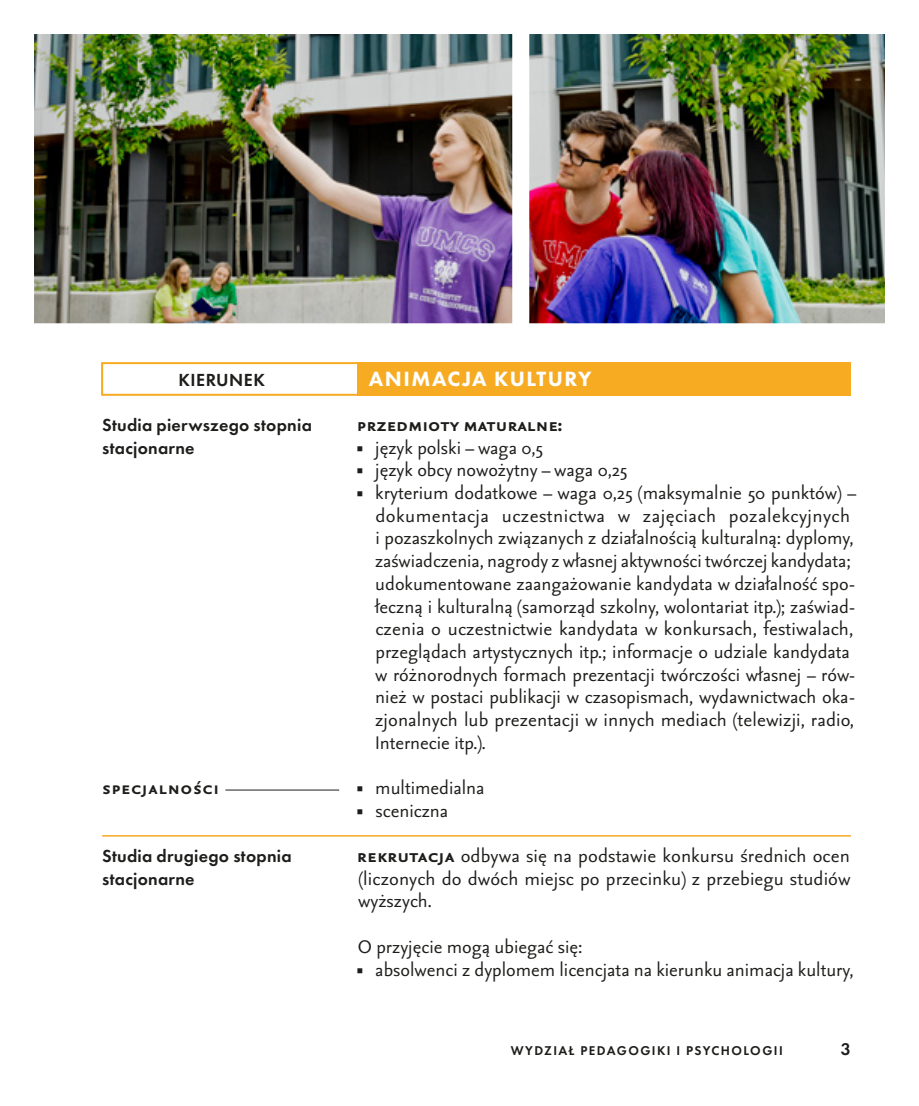
<style>
.page{position:relative;width:919px;height:1106px;background:#fff}
.page>*{position:absolute;margin:0;border:0;box-sizing:border-box;transform-origin:0 0}
.t1{font:22px/22.6px "Seria Sans Pro";color:#1d1d1b}
.t2{font:700 22px "Seria Sans Pro";color:#1d1d1b}
.t3{font:800 21.4px "Futura PT";letter-spacing:.065em;color:#fff}
.t4{font:700 21.4px "Seria Sans Pro";letter-spacing:.03em;color:#1d1d1b}
.t5{font:600 18.2px "Futura PT";letter-spacing:.025em;color:#1d1d1b}
.t6{font:600 18px/22.6px "Futura PT";letter-spacing:.015em;color:#1d1d1b}
.t7{font:600 17.6px "Futura PT";color:#1d1d1b}
.t8{font:600 13.2px "Futura PT";letter-spacing:.11em;color:#1d1d1b}
.s1{font-family:"Arno Pro"}
.s2{font-weight:700}
</style>
<div class="page">
<div style="left:357px;top:362px;width:493px;height:33px;background:#f6ab23"></div>
<div style="left:101px;top:362px;width:258px;height:34px;border:2px solid #f6ab23"></div>
<hr style="left:225px;top:789px;width:114px;height:1px;background:#1d1d1b">
<hr style="left:102px;top:835px;width:748px;height:1px;background:#f6ab23">
<img style="left:34px;top:34px;width:850px;height:289px">
<p class="t5" style="left:178px;top:368px;width:88px">KIERUNEK</p>
<p class="t6" style="left:102px;top:413px;width:211px">Studia pierwszego stopnia stacjonarne</p>
<p class="t4" style="left:102px;top:774px;width:118px">specjalności</p>
<p class="t6" style="left:102px;top:844px;width:191px">Studia drugiego stopnia stacjonarne</p>
<p class="t3" style="left:369px;top:365px;width:224px">ANIMACJA KULTURY</p>
<p class="t2" style="left:357px;top:410px;width:207px">Przedmioty maturalne:</p>
<p class="t1" style="left:356px;top:435px;width:188px"><span class="s1">■</span> język polski – waga 0,5</p>
<p class="t1" style="left:356px;top:458px;width:272px"><span class="s1">■</span> język obcy nowożytny – waga 0,25</p>
<p class="t1" style="left:375px;top:480px;width:483px;text-indent:-18px"><span class="s1">■</span> kryterium dodatkowe – waga 0,25 (maksymalnie 50 punktów) – dokumentacja uczestnictwa w zajęciach pozalekcyjnych i pozaszkolnych związanych z działalnością kulturalną: dyplomy, zaświadczenia, nagrody z własnej aktywności twórczej kandydata; udokumentowane zaangażowanie kandydata w działalność spo&shy;łeczną i kulturalną (samorząd szkolny, wolontariat itp.); zaświad&shy;czenia o uczestnictwie kandydata w konkursach, festiwalach, przeglądach artystycznych itp.; informacje o udziale kandydata w różnorodnych formach prezentacji twórczości własnej – rów&shy;nież w postaci publikacji w czasopismach, wydawnictwach oka&shy;zjonalnych lub prezentacji w innych mediach (telewizji, radio, Internecie itp.).</p>
<p class="t1" style="left:356px;top:775px;width:130px"><span class="s1">■</span> multimedialna</p>
<p class="t1" style="left:356px;top:786px;width:495px;line-height:45.4px"><span class="s1">■</span> sceniczna<br><span class="s2">Rekrutacja</span> odbywa się na podstawie konkursu średnich ocen</p>
<p class="t1" style="left:358px;top:866px;width:494px">(liczonych do dwóch miejsc po przecinku) z przebiegu studiów wyższych.</p>
<p class="t1" style="left:358px;top:934px;width:226px">O przyjęcie mogą ubiegać się:</p>
<p class="t1" style="left:356px;top:957px;width:498px"><span class="s1">■</span> absolwenci z dyplomem licencjata na kierunku animacja kultury,</p>
<p class="t8" style="left:510px;top:1042px;width:148px">Wydział Pedagogiki</p>
<p class="t8" style="left:676px;top:1042px;width:102px">i Psychologii</p>
<p class="t7" style="left:840px;top:1038px;width:11px">3</p>
</div>
